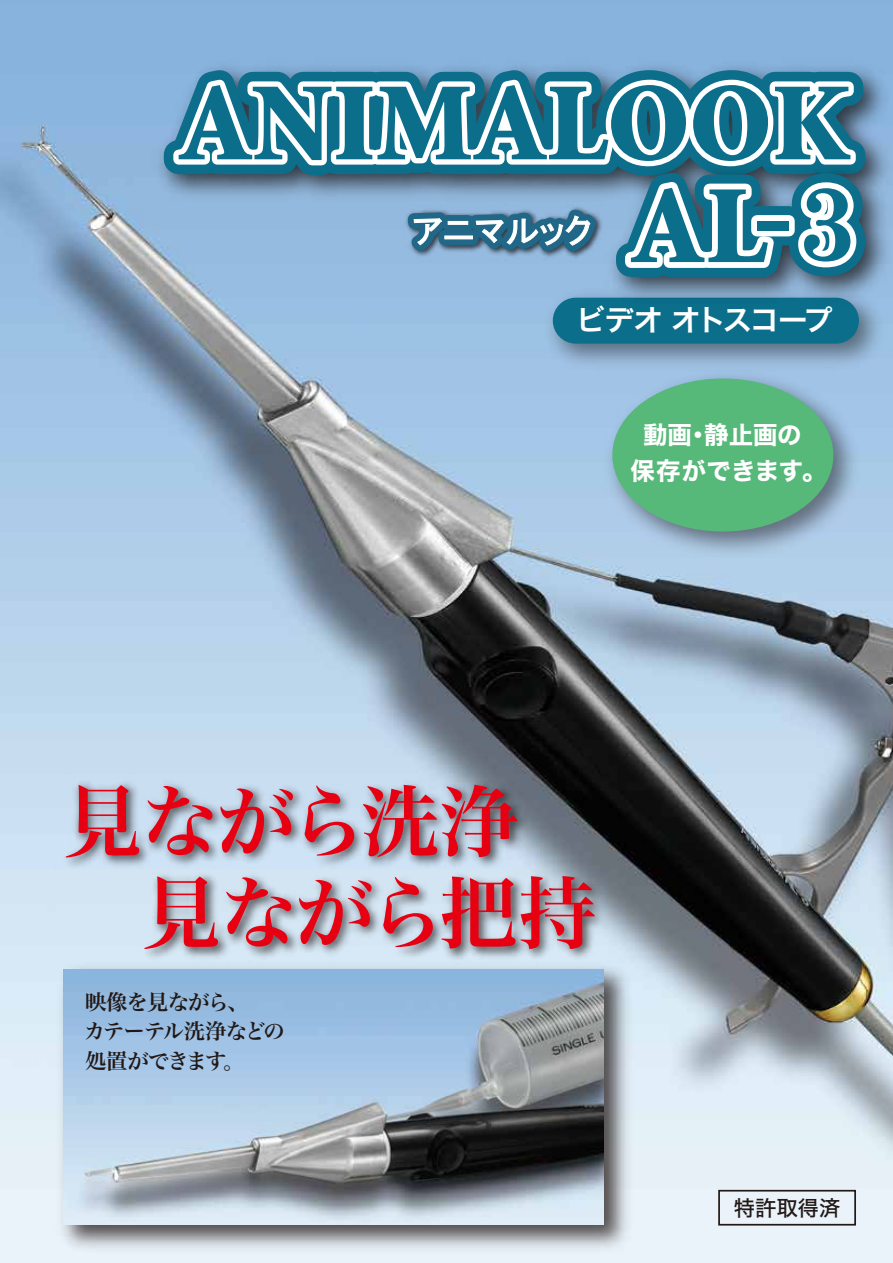
<style>
.page{position:relative;width:893px;height:1263px;background:#fff}
.page>*{position:absolute;margin:0;border:0;box-sizing:border-box;transform-origin:0 0}
.t1{font:78.6px/91.3px "Hira Min Std W6";letter-spacing:-.035em;color:#e60012}
.t2{font:29.7px "Hira Kaku Std W6";letter-spacing:-.085em;color:#fff}
.t3{font:24.45px/36.2px "Hira Kaku Std W7";color:#fff;text-align:center}
.t4{font:21.3px/29.7px "Hira Min Std W6";letter-spacing:-.035em;color:#221815}
.t5{font:21.3px "Hira Kaku Std W5";color:#221815}
</style>
<div class="page">
<img style="left:0;top:0;width:893px;height:1263px">
<img style="left:24px;top:924px;width:651px;height:339px">
<img style="left:64px;top:988px;width:540px;height:237px">
<img style="left:535px;top:302px;width:358px;height:77px">
<div style="left:553px;top:298px;width:306px;height:46px;background:#0b6e8b;border-radius:23px"></div>
<img style="left:55px;top:772px;width:560px;height:216px">
<div style="left:718px;top:1190px;width:138px;height:35px;border:2px solid #221815"></div>
<img style="left:849px;top:156px;width:44px;height:157px">
<svg style="left:149px;top:48px;width:742px;height:254px;background:#6b9fba"></svg>
<img style="left:597px;top:362px;width:271px;height:204px">
<div style="left:612px;top:378px;width:221px;height:153px;background:#56b879;border-radius:50%"></div>
<h2 class="t2" style="left:576px;top:297px;width:259px">ビデオ オトスコープ</h2>
<p class="t3" style="left:631px;top:418px;width:197px">動画・静止画の<br>保存ができます。</p>
<h1 class="t1" style="left:64px;top:776px;width:535px">見ながら洗浄　見ながら把持</h1>
<p class="t4" style="left:84px;top:987px;width:202px">映像を見ながら、<br>カテーテル洗浄などの処置ができます。</p>
<p class="t5" style="left:734px;top:1192px;width:108px">特許取得済</p>
</div>
